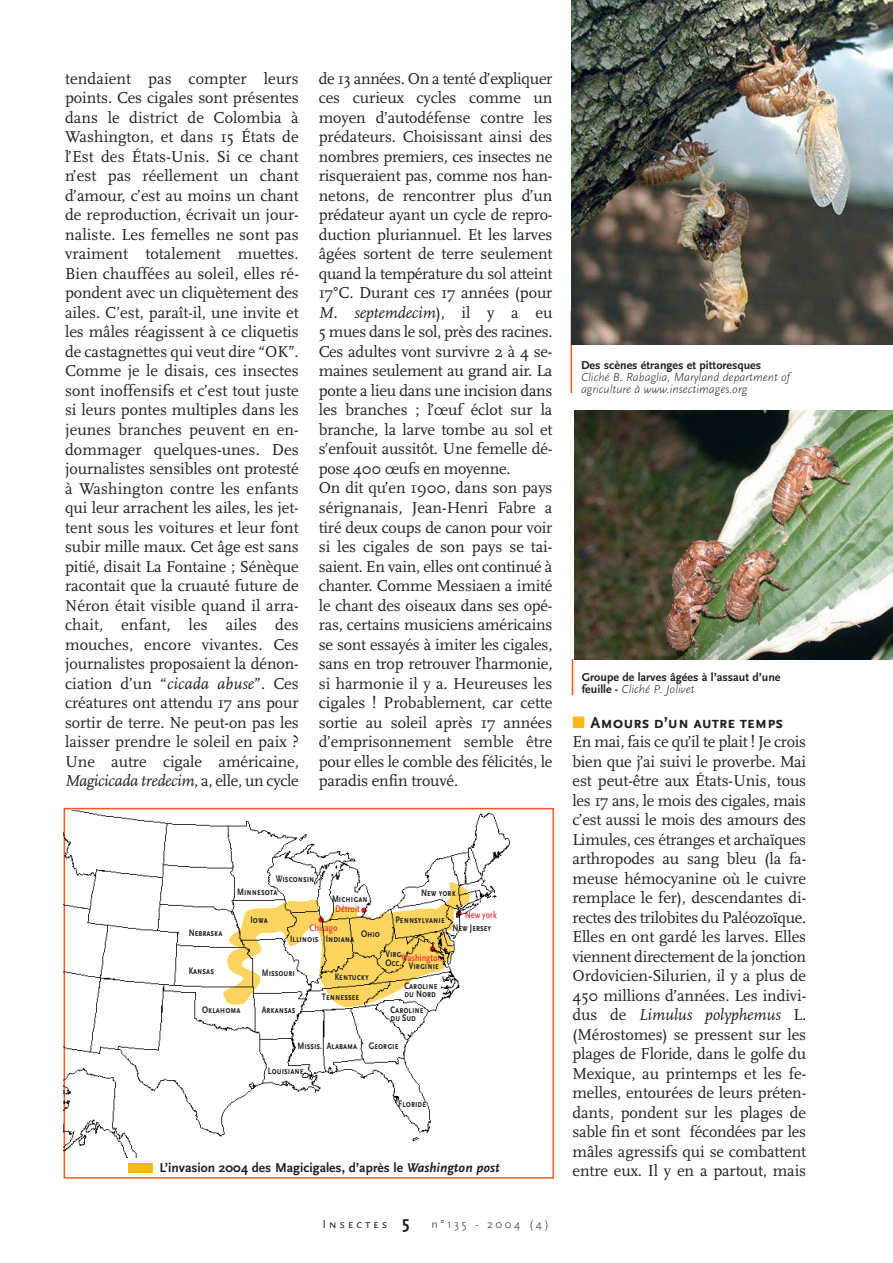
<style>
.page{position:relative;width:893px;height:1263px;background:#fff}
.page>*{position:absolute;margin:0;border:0;box-sizing:border-box;transform-origin:0 0}
.t1{font:16.5px/19.5px "Scala";letter-spacing:-.01em;color:#231f20;text-align:justify}
.t2{font:700 16.5px "Scala Sans Caps";letter-spacing:-.005em;color:#231f20}
.t3{font:700 13.5px "Scala Sans";color:#231f20}
.t4{font:700 12px/12px "Scala Sans";color:#231f20}
.t5{font:italic 300 12px/12px "Scala Sans";color:#231f20}
.t6{font:300 12px "Scala Sans";letter-spacing:.22em;color:#231f20}
.t7{font:700 9.9px/8.2px "Scala Sans Caps";color:#231f20;scale:.8 1}
.t8{font:9.9px "Scala Sans Regular Con";color:#ed1c24}
.s1{font-style:italic}
.s2{font-family:"Scala Sans Caps";font-weight:400}
.s3{font-weight:700;font-size:18px}
.s4{font-weight:300;font-style:italic}
.s5{color:#fdb813}
</style>
<div class="page">
<hr style="left:571px;top:311px;width:1px;height:82px;background:#f15a22">
<img style="left:571px;top:0;width:322px;height:345px">
<hr style="left:572px;top:623px;width:1px;height:72px;background:#f15a22">
<img style="left:574px;top:410px;width:319px;height:249px">
<div style="left:64px;top:808px;width:490px;height:370px;border:2px solid #f15a22"></div>
<img style="left:64px;top:810px;width:446px;height:347px">
<div style="left:128px;top:1164px;width:25px;height:9px;background:#fdb813"></div>
<p class="t1" style="left:65px;top:70px;width:235px">tendaient pas compter leurs points. Ces cigales sont présentes dans le district de Colombia à Washington, et dans 15 États de l’Est des États-Unis. Si ce chant n’est pas réellement un chant d’amour, c’est au moins un chant de reproduction, écrivait un jour&shy;naliste. Les femelles ne sont pas vraiment totalement muettes.<br>Bien chauffées au soleil, elles ré&shy;pondent avec un cliquètement des ailes. C’est, paraît-il, une invite et les mâles réagissent à ce cliquetis de castagnettes qui veut dire “OK”.<br>Comme je le disais, ces insectes sont inoffensifs et c’est tout juste si leurs pontes multiples dans les jeunes branches peuvent en en&shy;dommager quelques-unes. Des journalistes sensibles ont protesté à Washington contre les enfants qui leur arrachent les ailes, les jet&shy;tent sous les voitures et leur font subir mille maux. Cet âge est sans pitié, disait La Fontaine ; Sénèque racontait que la cruauté future de Néron était visible quand il arra&shy;chait, enfant, les ailes des mouches, encore vivantes. Ces journalistes proposaient la dénon&shy;ciation d’un “<span class="s1">cicada abuse</span>”. Ces créatures ont attendu 17 ans pour sortir de terre. Ne peut-on pas les laisser prendre le soleil en paix ?<br>Une autre cigale américaine, <span class="s1">Magicicada tredecim</span>, a, elle, un cycle</p>
<p class="t1" style="left:319px;top:70px;width:235px;text-align:left">de 13 années. On a tenté d’expliquer ces curieux cycles comme un moyen d’autodéfense contre les prédateurs. Choisissant ainsi des nombres premiers, ces insectes ne risqueraient pas, comme nos han&shy;netons, de rencontrer plus d’un prédateur ayant un cycle de repro&shy;duction pluriannuel. Et les larves âgées sortent de terre seulement quand la température du sol atteint<br>17°C. Durant ces 17 années (pour<br><span class="s1">M. septemdecim</span>), il y a eu<br>5 mues dans le sol, près des racines.<br>Ces adultes vont survivre 2 à 4 se&shy;maines seulement au grand air. La ponte a lieu dans une incision dans les branches ; l’œuf éclot sur la branche, la larve tombe au sol et s’enfouit aussitôt. Une femelle dé&shy;pose 400 œufs en moyenne.<br>On dit qu’en 1900, dans son pays sérignanais, Jean-Henri Fabre a tiré deux coups de canon pour voir si les cigales de son pays se tai&shy;saient. En vain, elles ont continué à chanter. Comme Messiaen a imité le chant des oiseaux dans ses opé&shy;ras, certains musiciens américains se sont essayés à imiter les cigales, sans en trop retrouver l’harmonie, si harmonie il y a. Heureuses les cigales ! Probablement, car cette sortie au soleil après 17 années d’emprisonnement semble être pour elles le comble des félicités, le paradis enfin trouvé.</p>
<p class="t7" style="left:237px;top:872px;width:98px;line-height:13.4px;text-indent:38px">Wisconsin<br>Minnesota</p>
<p class="t7" style="left:251px;top:915px;width:23px">Iowa</p>
<p class="t7" style="left:421px;top:888px;width:45px">New york</p>
<p class="t7" style="left:332px;top:894px;width:46px">Michigan</p>
<p class="t7" style="left:361px;top:930px;width:25px">Ohio</p>
<p class="t8" style="left:335px;top:905px;width:26px">Détroit</p>
<p class="t8" style="left:465px;top:912px;width:34px">New york</p>
<p class="t7" style="left:395px;top:915px;width:63px">Pennsylvanie</p>
<p class="t8" style="left:310px;top:924px;width:29px">Chicago</p>
<p class="t7" style="left:452px;top:923px;width:50px">New Jersey</p>
<p class="t7" style="left:189px;top:929px;width:44px">Nebraska</p>
<p class="t7" style="left:189px;top:966px;width:33px">Kansas</p>
<p class="t7" style="left:202px;top:1005px;width:50px">Oklahoma</p>
<p class="t7" style="left:290px;top:935px;width:37px">Illinois</p>
<p class="t7" style="left:326px;top:935px;width:37px">Indiana</p>
<p class="t7" style="left:322px;top:967px;width:60px;line-height:20.1px;text-indent:13px">Kentucky<br>Tennessee</p>
<p class="t7" style="left:385px;top:950px;width:24px">Virg.<br>Occ.</p>
<p class="t8" style="left:401px;top:954px;width:42px">Washington</p>
<p class="t7" style="left:409px;top:961px;width:39px">Virginie</p>
<p class="t7" style="left:262px;top:968px;width:43px">Missouri</p>
<p class="t7" style="left:262px;top:1005px;width:44px">Arkansas</p>
<p class="t7" style="left:404px;top:981px;width:43px">Caroline du Nord</p>
<p class="t7" style="left:390px;top:1005px;width:43px">Caroline du Sud</p>
<p class="t7" style="left:297px;top:1041px;width:33px">Missis.</p>
<p class="t7" style="left:369px;top:1041px;width:39px">Georgie</p>
<p class="t7" style="left:327px;top:1041px;width:39px">Alabama</p>
<p class="t7" style="left:268px;top:1066px;width:46px">Louisiane</p>
<p class="t7" style="left:398px;top:1100px;width:36px">Floride</p>
<p class="t3" style="left:160px;top:1163px;width:342px">L’invasion 2004 des Magicigales, d’après le <span class="s1">Washington post</span></p>
<p class="t6" style="left:322px;top:1219px;width:228px"><span class="s2">Insectes</span> <span class="s3">5</span> n°135 - 2004 (4)</p>
<p class="t4" style="left:581px;top:360px;width:182px">Des scènes étranges et pittoresques</p>
<p class="t5" style="left:581px;top:373px;width:211px">Cliché B. Rabaglia, Maryland department of agriculture à www.insectimages.org</p>
<p class="t4" style="left:582px;top:672px;width:200px">Groupe de larves âgées à l’assaut d’une feuille - <span class="s4">Cliché P. Jolivet</span></p>
<p class="t2" style="left:572px;top:712px;width:212px"><span class="s5">■</span> Amours d’un autre temps</p>
<p class="t1" style="left:572px;top:733px;width:235px">En mai, fais ce qu’il te plait ! Je crois bien que j’ai suivi le proverbe. Mai est peut-être aux États-Unis, tous les 17 ans, le mois des cigales, mais c’est aussi le mois des amours des Limules, ces étranges et archaïques arthropodes au sang bleu (la fa&shy;meuse hémocyanine où le cuivre remplace le fer), descendantes di&shy;rectes des trilobites du Paléozoïque.<br>Elles en ont gardé les larves. Elles viennent directement de la jonction Ordovicien-Silurien, il y a plus de 450 millions d’années. Les indivi&shy;dus de <span class="s1">Limulus polyphemus</span> L. (Mérostomes) se pressent sur les plages de Floride, dans le golfe du Mexique, au printemps et les fe&shy;melles, entourées de leurs préten&shy;dants, pondent sur les plages de sable fin et sont fécondées par les mâles agressifs qui se combattent entre eux. Il y en a partout, mais</p>
</div>
